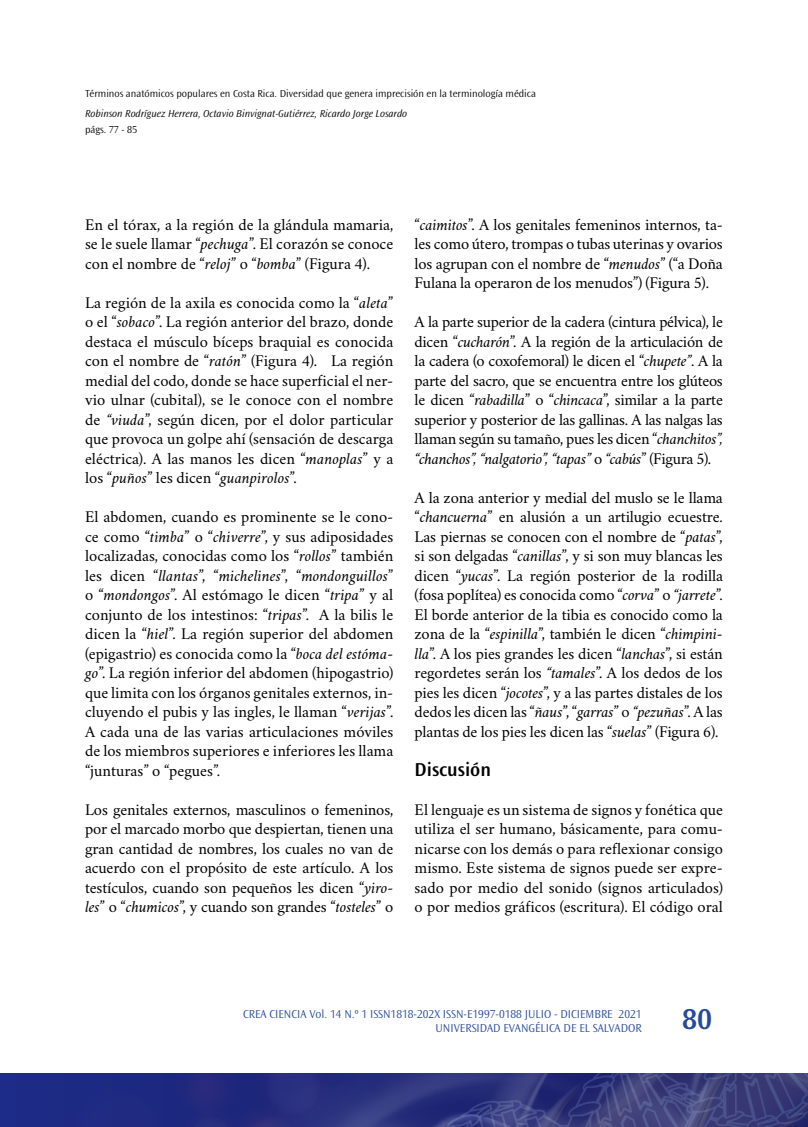
<style>
.page{position:relative;width:808px;height:1127px;background:#fff}
.page>*{position:absolute;margin:0;border:0;box-sizing:border-box;transform-origin:0 0}
.t1{font:600 30px "Ocean Sans Std";color:#264a99}
.t2{font:600 19.5px "Ocean Sans Std";color:#000}
.t3{font:16.5px/19.5px "Crimson";letter-spacing:-.01em;color:#000;text-align:justify}
.t4{font:300 12px/13.5px "Ocean Sans Std";color:#264a99;text-align:right}
.t5{font:300 10.5px "Ocean Sans Std";color:#000}
.t6{font:italic 300 10.5px "Ocean Sans Std";color:#000}
.s1{font-style:italic}
</style>
<div class="page">
<svg style="left:0;top:1074px;width:808px;height:53px"></svg>
<p class="t5" style="left:85px;top:88px;width:452px">Términos anatómicos populares en Costa Rica. Diversidad que genera imprecisión en la terminología médica</p>
<p class="t6" style="left:85px;top:107px;width:324px">Robinson Rodríguez Herrera, Octavio Binvignat-Gutiérrez, Ricardo Jorge Losardo</p>
<p class="t5" style="left:85px;top:124px;width:54px">págs. 77 - 85</p>
<p class="t3" style="left:85px;top:212px;width:310px">En el tórax, a la región de la glándula mamaria, se le suele llamar “<span class="s1">pechuga</span>”. El corazón se conoce con el nombre de “<span class="s1">reloj</span>” o “<span class="s1">bomba</span>” (Figura 4).</p>
<p class="t3" style="left:85px;top:290px;width:310px">La región de la axila es conocida como la “<span class="s1">aleta</span>” o el “<span class="s1">sobaco</span>”. La región anterior del brazo, donde destaca el músculo bíceps braquial es conocida con el nombre de “<span class="s1">ratón</span>” (Figura 4). La región medial del codo, donde se hace superficial el ner&shy;vio ulnar (cubital), se le conoce con el nombre de <span class="s1">“viuda</span>”, según dicen, por el dolor particular que provoca un golpe ahí (sensación de descarga eléctrica). A las manos les dicen “<span class="s1">manoplas</span>” y a los “<span class="s1">puños</span>” les dicen “<span class="s1">guanpirolos</span>”.</p>
<p class="t3" style="left:85px;top:505px;width:310px">El abdomen, cuando es prominente se le cono&shy;ce como “<span class="s1">timba</span>” o “<span class="s1">chiverre</span>”, y sus adiposidades localizadas, conocidas como los “<span class="s1">rollos</span>” también les dicen “<span class="s1">llantas</span>”, “<span class="s1">michelines</span>”, “<span class="s1">mondonguillos</span>” o “<span class="s1">mondongos</span>”. Al estómago le dicen “<span class="s1">tripa</span>” y al conjunto de los intestinos: “<span class="s1">tripas</span>”. A la bilis le dicen la “<span class="s1">hiel</span>”. La región superior del abdomen (epigastrio) es conocida como la “<span class="s1">boca del estóma&shy;go</span>”. La región inferior del abdomen (hipogastrio) que limita con los órganos genitales externos, in&shy;cluyendo el pubis y las ingles, le llaman “<span class="s1">verijas</span>”.<br>A cada una de las varias articulaciones móviles de los miembros superiores e inferiores les llama “junturas” o “pegues”.</p>
<p class="t3" style="left:85px;top:797px;width:310px">Los genitales externos, masculinos o femeninos, por el marcado morbo que despiertan, tienen una gran cantidad de nombres, los cuales no van de acuerdo con el propósito de este artículo. A los testículos, cuando son pequeños les dicen “<span class="s1">yiro&shy;les</span>” o “<span class="s1">chumicos</span>”, y cuando son grandes “<span class="s1">tosteles</span>” o</p>
<p class="t3" style="left:415px;top:212px;width:310px">“<span class="s1">caimitos</span>”. A los genitales femeninos internos, ta&shy;les como útero, trompas o tubas uterinas y ovarios los agrupan con el nombre de “<span class="s1">menudos</span>” (“a Doña Fulana la operaron de los menudos”) (Figura 5).</p>
<p class="t3" style="left:415px;top:310px;width:310px">A la parte superior de la cadera (cintura pélvica), le dicen “<span class="s1">cucharón</span>”. A la región de la articulación de la cadera (o coxofemoral) le dicen el “<span class="s1">chupete”</span>. A la parte del sacro, que se encuentra entre los glúteos le dicen “<span class="s1">rabadilla</span>” o “<span class="s1">chincaca</span>”, similar a la parte superior y posterior de las gallinas. A las nalgas las llaman según su tamaño, pues les dicen “<span class="s1">chanchitos”, “chanchos”, “nalgatorio”, “tapas”</span> o <span class="s1">“cabús</span>” (Figura 5).</p>
<p class="t3" style="left:415px;top:485px;width:310px">A la zona anterior y medial del muslo se le llama “<span class="s1">chancuerna</span>” en alusión a un artilugio ecuestre.<br>Las piernas se conocen con el nombre de “<span class="s1">patas</span>”, si son delgadas “<span class="s1">canillas</span>”, y si son muy blancas les dicen “<span class="s1">yucas</span>”. La región posterior de la rodilla (fosa poplítea) es conocida como “<span class="s1">corva</span>” o <span class="s1">“jarrete</span>”.<br>El borde anterior de la tibia es conocido como la zona de la “<span class="s1">espinilla</span>”, también le dicen “<span class="s1">chimpini&shy;lla</span>”. A los pies grandes les dicen “<span class="s1">lanchas</span>”, si están regordetes serán los <span class="s1">“tamales</span>”. A los dedos de los pies les dicen “<span class="s1">jocotes</span>”, y a las partes distales de los dedos les dicen las “<span class="s1">ñaus</span>”, “<span class="s1">garras</span>” o <span class="s1">“pezuñas</span>”. A las plantas de los pies les dicen las “<span class="s1">suelas</span>” (Figura 6).</p>
<p class="t2" style="left:415px;top:758px;width:78px">Discusión</p>
<p class="t3" style="left:415px;top:797px;width:310px">El lenguaje es un sistema de signos y fonética que utiliza el ser humano, básicamente, para comu&shy;nicarse con los demás o para reflexionar consigo mismo. Este sistema de signos puede ser expre&shy;sado por medio del sonido (signos articulados) o por medios gráficos (escritura). El código oral</p>
<p class="t4" style="left:243px;top:1007px;width:400px">CREA CIENCIA Vol. 14 N.º 1 ISSN1818-202X ISSN-E1997-0188 JULIO - DICIEMBRE 2021<br>UNIVERSIDAD EVANGÉLICA DE EL SALVADOR</p>
<h1 class="t1" style="left:682px;top:1002px;width:32px">80</h1>
</div>
